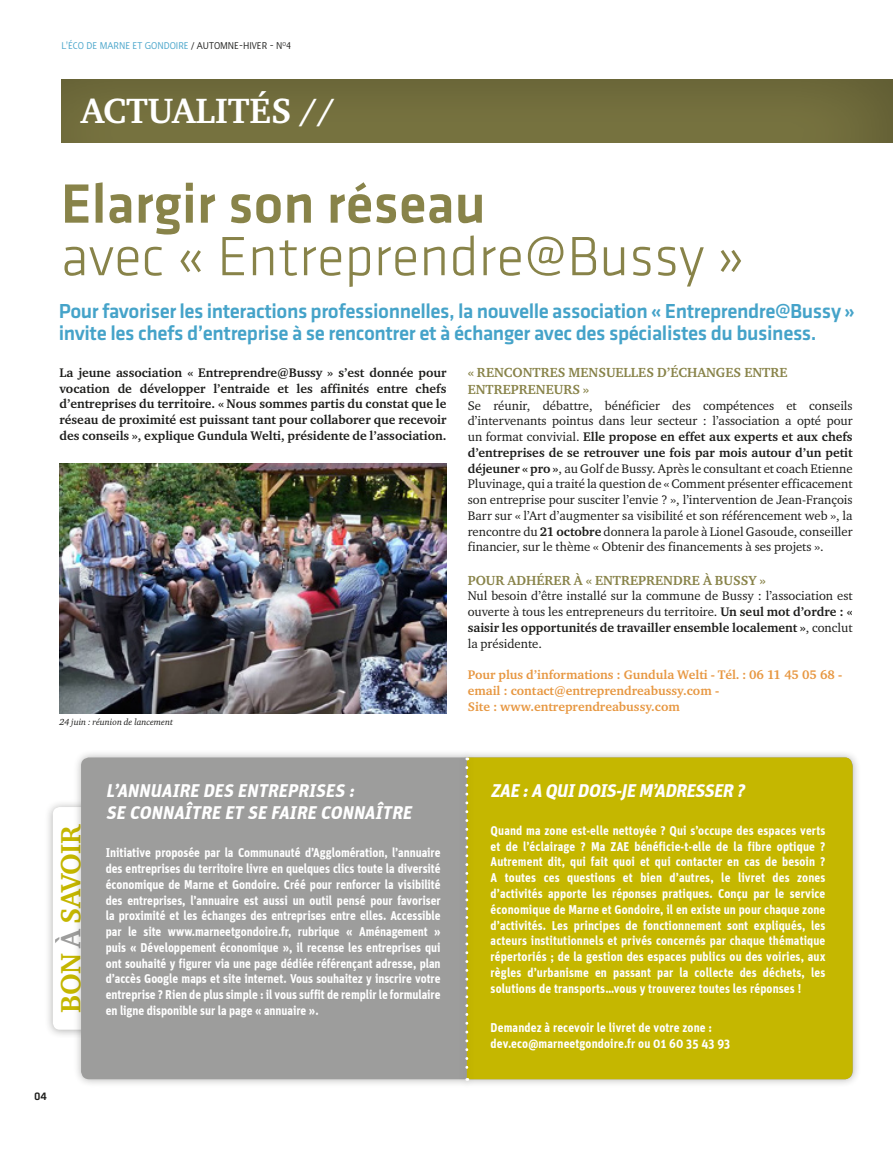
<style>
.page{position:relative;width:893px;height:1149px;background:#fff}
.page>*{position:absolute;margin:0;border:0;box-sizing:border-box;transform-origin:0 0}
.t1{font:300 57.3px "Klavika";color:#888349}
.t2{font:500 57.3px "Klavika";color:#888349}
.t3{font:700 36px "Charter ITC";color:#fff}
.t4{font:700 28.65px "Charter ITC";letter-spacing:-.02em;color:#c5b700}
.t5{font:500 21px/22.5px "Klavika";letter-spacing:-.02em;color:#45a3c9}
.t6{font:italic 700 18.6px/22.4px "Unit";color:#fff}
.t7{font:700 13.5px/16.5px "Charter ITC";color:#888349}
.t8{font:700 12.9px/15.8px "Unit";letter-spacing:.01em;color:#fff;text-align:justify;scale:.9 1}
.t9{font:12.75px/15.8px "Charter ITC";color:#1d1d1b;text-align:justify}
.t10{font:700 12.75px/15.8px "Charter ITC";color:#1d1d1b;text-align:justify}
.t11{font:700 12.75px/15.8px "Charter ITC";color:#e79741}
.t12{font:500 11.4px "Klavika";color:#1d1d1b}
.t13{font:condensed 10.05px "Ergo LT Pro";color:#45a3c9}
.t14{font:italic 9px "Charter ITC";color:#1d1d1b}
.s1{color:#1d1d1b}
.s2{font-weight:700}
.s3{color:#9d9d9c}
</style>
<div class="page">
<div style="left:44px;top:798px;width:86px;height:239px;background:#1d1d1b;opacity:.34"></div>
<div style="left:53px;top:806px;width:69px;height:223px;background:#fff;border-radius:7px"></div>
<img style="left:60px;top:463px;width:386px;height:250px">
<div style="left:60px;top:79px;width:833px;height:65px;background:#736f3d"></div>
<div style="left:73px;top:748px;width:788px;height:339px;background:#1d1d1b;opacity:.34"></div>
<div style="left:81px;top:757px;width:772px;height:321px;background:#9d9d9c;border-radius:8px"></div>
<div style="left:476px;top:757px;width:377px;height:321px;background:#c5b700"></div>
<div style="left:458px;top:749px;width:18px;height:339px;background:#1d1d1b;opacity:.34"></div>
<svg style="left:465px;top:767px;width:3px;height:313px"></svg>
<p class="t13" style="left:62px;top:38px;width:231px">L’ÉCO DE MARNE ET GONDOIRE <span class="s1">/ AUTOMNE-HIVER - N</span><sup>O</sup><span class="s1">4</span></p>
<h2 class="t3" style="left:81px;top:89px;width:256px">ACTUALITÉS //</h2>
<h1 class="t2" style="left:61px;top:172px;width:427px">Elargir son réseau</h1>
<h1 class="t1" style="left:61px;top:225px;width:685px">avec « Entreprendre@Bussy »</h1>
<h3 class="t5" style="left:59px;top:300px;width:797px">Pour favoriser les interactions professionnelles, la nouvelle association « Entreprendre@Bussy » invite les chefs d’entreprise à se rencontrer et à échanger avec des spécialistes du business.</h3>
<p class="t7" style="left:468px;top:364px;width:321px">« RENCONTRES MENSUELLES D’ÉCHANGES ENTRE<br>ENTREPRENEURS »</p>
<p class="t9" style="left:468px;top:397px;width:386px">Se réunir, débattre, bénéficier des compétences et conseils d’intervenants pointus dans leur secteur : l’association a opté pour un format convivial. <span class="s2">Elle propose en effet aux experts et aux chefs d’entreprises de se retrouver une fois par mois autour d’un petit déjeuner « pro »</span>, au Golf de Bussy. Après le consultant et coach Etienne Pluvinage, qui a traité la question de « Comment présenter efficacement son entreprise pour susciter l’envie ? », l’intervention de Jean-François Barr sur « l’Art d’augmenter sa visibilité et son référencement web », la rencontre du <span class="s2">21 octobre</span> donnera la parole à Lionel Gasoude, conseiller financier, sur le thème « Obtenir des financements à ses projets ».</p>
<p class="t7" style="left:468px;top:571px;width:300px">POUR ADHÉRER À « ENTREPRENDRE À BUSSY »</p>
<p class="t9" style="left:468px;top:587px;width:386px">Nul besoin d’être installé sur la commune de Bussy : l’association est ouverte à tous les entrepreneurs du territoire. <span class="s2">Un seul mot d’ordre : « saisir les opportunités de travailler ensemble localement »</span>, conclut la présidente.</p>
<p class="t11" style="left:468px;top:666px;width:376px">Pour plus d’informations : Gundula Welti - Tél. : 06 11 45 05 68 - email : contact@entreprendreabussy.com -<br>Site : www.entreprendreabussy.com</p>
<p class="t10" style="left:60px;top:364px;width:388px">La jeune association « Entreprendre@Bussy » s’est donnée pour vocation de développer l’entraide et les affinités entre chefs d’entreprises du territoire. « Nous sommes partis du constat que le réseau de proximité est puissant tant pour collaborer que recevoir des conseils », explique Gundula Welti, présidente de l’association.</p>
<p class="t14" style="left:60px;top:716px;width:115px">24 juin : réunion de lancement</p>
<h3 class="t4" style="left:53px;top:1012px;width:190px;rotate:-90deg">BON <span class="s3">À</span> SAVOIR</h3>
<h3 class="t6" style="left:106px;top:778px;width:311px">L’ANNUAIRE DES ENTREPRISES :<br>SE CONNAÎTRE ET SE FAIRE CONNAÎTRE</h3>
<p class="t8" style="left:106px;top:844px;width:374px">Initiative proposée par la Communauté d’Agglomération, l’annuaire des entreprises du territoire livre en quelques clics toute la diversité économique de Marne et Gondoire. Créé pour renforcer la visibilité des entreprises, l’annuaire est aussi un outil pensé pour favoriser la proximité et les échanges des entreprises entre elles. Accessible par le site www.marneetgondoire.fr, rubrique « Aménagement » puis « Développement économique », il recense les entreprises qui ont souhaité y figurer via une page dédiée référençant adresse, plan d’accès Google maps et site internet. Vous souhaitez y inscrire votre entreprise ? Rien de plus simple : il vous suffit de remplir le formulaire en ligne disponible sur la page « annuaire ».</p>
<p class="t12" style="left:34px;top:1089px;width:14px">04</p>
<h3 class="t6" style="left:491px;top:778px;width:259px">ZAE :A QUIDOIS-J E M’ADRESSER ?</h3>
<p class="t8" style="left:491px;top:822px;width:374px">Quand ma zone est-elle nettoyée ? Qui s’occupe des espaces verts et de l’éclairage ? Ma ZAE bénéficie-t-elle de la fibre optique ?<br>Autrement dit, qui fait quoi et qui contacter en cas de besoin ?<br>A toutes ces questions et bien d’autres, le livret des zones d’activités apporte les réponses pratiques. Conçu par le service économique de Marne et Gondoire, il en existe un pour chaque zone d’activités. Les principes de fonctionnement sont expliqués, les acteurs institutionnels et privés concernés par chaque thématique répertoriés ; de la gestion des espaces publics ou des voiries, aux règles d’urbanisme en passant par la collecte des déchets, les solutions de transports…vous y trouverez toutes les réponses !</p>
<p class="t8" style="left:491px;top:1019px;width:268px">Demandez à recevoir le livret de votre zone : dev.eco@marneetgondoire.fr ou 01 60 35 43 93</p>
</div>
